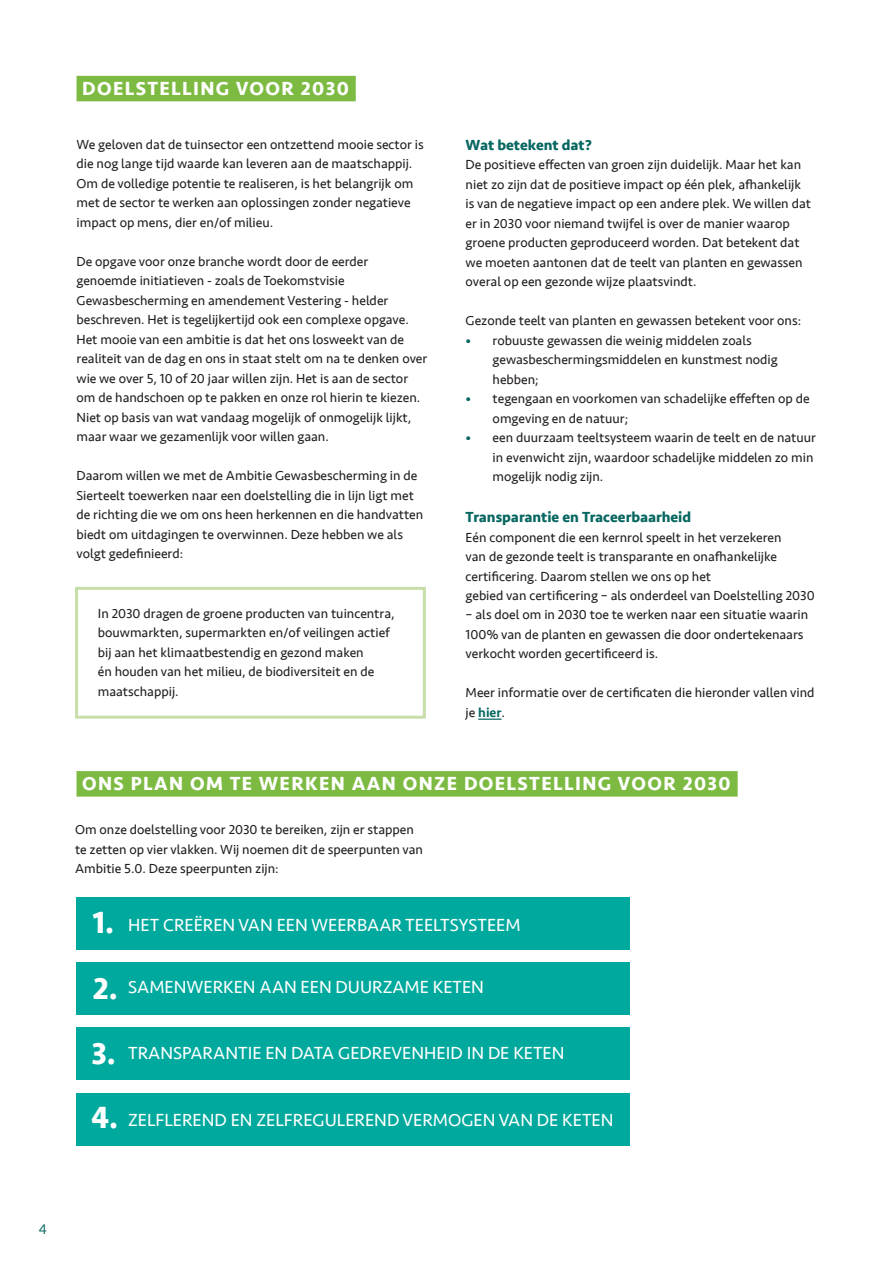
<style>
.page{position:relative;width:893px;height:1263px;background:#fff}
.page>*{position:absolute;margin:0;border:0;box-sizing:border-box;transform-origin:0 0}
.t1{font:700 31.5px "Seravek";color:#fff}
.t2{font:700 19.5px "Seravek";letter-spacing:.07em;color:#fff}
.t3{font:18px "Seravek";color:#fff}
.t4{font:700 15px "Seravek";color:#066660}
.t5{font:13.5px/19.5px "Seravek";color:#231f20}
.t6{font:13.5px "Aleo";color:#066660}
.s1{font-weight:500;color:#066660}
.s2{font-weight:700;font-size:31.5px}
</style>
<div class="page">
<div style="left:77px;top:962px;width:553px;height:52px;background:#00a99d"></div>
<div style="left:77px;top:897px;width:553px;height:52px;background:#00a99d"></div>
<div style="left:77px;top:771px;width:661px;height:26px;background:#7dba42"></div>
<div style="left:77px;top:76px;width:279px;height:25px;background:#7dba42"></div>
<hr style="left:478px;top:718px;width:24px;height:2px;background:#066660">
<div style="left:75px;top:587px;width:351px;height:132px;border:3px solid #c7deaa"></div>
<div style="left:77px;top:1028px;width:553px;height:52px;background:#00a99d"></div>
<div style="left:77px;top:1093px;width:553px;height:52px;background:#00a99d"></div>
<h2 class="t2" style="left:82px;top:72px;width:268px">DOELSTELLING VOOR 2030</h2>
<p class="t5" style="left:77px;top:134px;width:349px">We geloven dat de tuinsector een ontzettend mooie sector is die nog lange tijd waarde kan leveren aan de maatschappij.<br>Om de volledige potentie te realiseren, is het belangrijk om met de sector te werken aan oplossingen zonder negatieve impact op mens, dier en/of milieu.</p>
<p class="t5" style="left:77px;top:251px;width:352px">De opgave voor onze branche wordt door de eerder genoemde initiatieven - zoals de Toekomstvisie Gewasbescherming en amendement Vestering - helder beschreven. Het is tegelijkertijd ook een complexe opgave.<br>Het mooie van een ambitie is dat het ons losweekt van de realiteit van de dag en ons in staat stelt om na te denken over wie we over 5, 10 of 20 jaar willen zijn. Het is aan de sector om de handschoen op te pakken en onze rol hierin te kiezen.<br>Niet op basis van wat vandaag mogelijk of onmogelijk lijkt, maar waar we gezamenlijk voor willen gaan.</p>
<p class="t5" style="left:77px;top:466px;width:348px">Daarom willen we met de Ambitie Gewasbescherming in de Sierteelt toewerken naar een doelstelling die in lijn ligt met de richting die we om ons heen herkennen en die handvatten biedt om uitdagingen te overwinnen. Deze hebben we als volgt gedefinieerd:</p>
<p class="t5" style="left:98px;top:603px;width:298px">In 2030 dragen de groene producten van tuincentra, bouwmarkten, supermarkten en/of veilingen actief bij aan het klimaatbestendig en gezond maken<br>én houden van het milieu, de biodiversiteit en de maatschappij.</p>
<p class="t4" style="left:466px;top:133px;width:128px">Wat betekent dat?</p>
<p class="t5" style="left:466px;top:155px;width:347px">De positieve effecten van groen zijn duidelijk. Maar het kan niet zo zijn dat de positieve impact op één plek, afhankelijk is van de negatieve impact op een andere plek. We willen dat er in 2030 voor niemand twijfel is over de manier waarop groene producten geproduceerd worden. Dat betekent dat we moeten aantonen dat de teelt van planten en gewassen overal op een gezonde wijze plaatsvindt.</p>
<p class="t5" style="left:466px;top:311px;width:337px">Gezonde teelt van planten en gewassen betekent voor ons:</p>
<p class="t5" style="left:493px;top:331px;width:287px;text-indent:-27px"><span class="s1">•</span> robuuste gewassen die weinig middelen zoals gewasbeschermingsmiddelen en kunstmest nodig hebben;</p>
<p class="t5" style="left:493px;top:389px;width:319px;text-indent:-27px"><span class="s1">•</span> tegengaan en voorkomen van schadelijke effeften op de omgeving en de natuur;</p>
<p class="t5" style="left:493px;top:428px;width:325px;text-indent:-27px"><span class="s1">•</span> een duurzaam teeltsysteem waarin de teelt en de natuur in evenwicht zijn, waardoor schadelijke middelen zo min mogelijk nodig zijn.</p>
<p class="t4" style="left:466px;top:505px;width:227px">Transparantie en Traceerbaarheid</p>
<p class="t5" style="left:466px;top:527px;width:351px">Eén component die een kernrol speelt in het verzekeren<br>van de gezonde teelt is transparante en onafhankelijke certificering. Daarom stellen we ons op het<br>gebied van certificering – als onderdeel van Doelstelling 2030</p>
<p class="t5" style="left:466px;top:605px;width:344px">– als doel om in 2030 toe te werken naar een situatie waarin<br>100% van de planten en gewassen die door ondertekenaars verkocht worden gecertificeerd is.</p>
<p class="t5" style="left:466px;top:683px;width:350px">Meer informatie over de certificaten die hieronder vallen vind je <span class="s1">hier</span>.</p>
<h2 class="t2" style="left:82px;top:768px;width:650px">ONS PLAN OM TE WERKEN AAN ONZE DOELSTELLING VOOR 2030</h2>
<p class="t5" style="left:75px;top:820px;width:350px">Om onze doelstelling voor 2030 te bereiken, zijn er stappen te zetten op vier vlakken. Wij noemen dit de speerpunten van<br>Ambitie 5.0. Deze speerpunten zijn:</p>
<h3 class="t3" style="left:128px;top:910px;width:394px">HET CREËREN VAN EEN WEERBAAR TEELTSYSTEEM</h3>
<h1 class="t1" style="left:93px;top:897px;width:23px">1.</h1>
<h3 class="t3" style="left:93px;top:973px;width:393px"><span class="s2">2.</span> SAMENWERKEN AAN EEN DUURZAME KETEN</h3>
<h3 class="t3" style="left:91px;top:1039px;width:475px"><span class="s2">3.</span> TRANSPARANTIE EN DATA GEDREVENHEID IN DE KETEN</h3>
<h3 class="t3" style="left:91px;top:1106px;width:524px"><span class="s2">4.</span> ZELFLEREND EN ZELFREGULEREND VERMOGEN VAN DE KETEN</h3>
<p class="t6" style="left:39px;top:1219px;width:10px">4</p>
</div>
